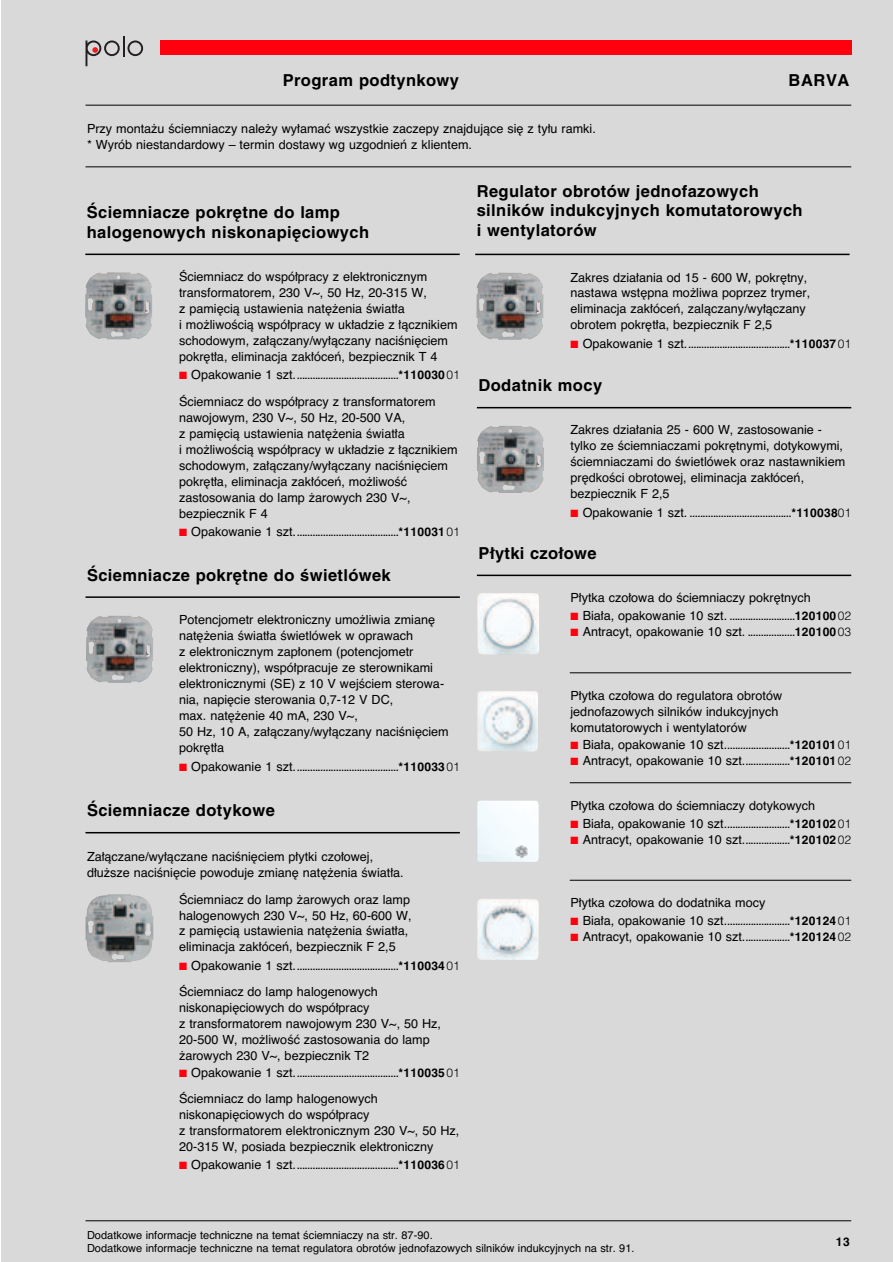
<style>
.page{position:relative;width:893px;height:1262px;background:#fff}
.page>*{position:absolute;margin:0;border:0;box-sizing:border-box;transform-origin:0 0}
.t1{font:700 16.5px/19.8px "Phelvetica";letter-spacing:.025em;color:#000}
.t2{font:12px/15.9px "Phelvetica";color:#000}
.t3{font:700 12px "Phelvetica";color:#000}
.t4{font:10.5px/13.5px "Phelvetica";color:#000}
.t5{font:700 9px "Phelvetica";color:#000}
.s1{color:#ff000f}
.s2{font-weight:400;font-size:12px}
.s3{font-size:12px}
.s4{font-weight:300;font-size:12px}
.s5{font-weight:700;font-size:9px}
.s6{font-weight:700}
.s7{font-weight:300}
</style>
<div class="page">
<div style="left:1px;top:0;width:891px;height:1262px;background:#d9d9d9"></div>
<hr style="left:85px;top:105px;width:766px;height:1px;background:#000">
<hr style="left:85px;top:166px;width:766px;height:1px;background:#000">
<hr style="left:85px;top:1220px;width:766px;height:1px;background:#000">
<div style="left:160px;top:40px;width:691px;height:15px;background:#ff000f"></div>
<svg style="left:127px;top:40px;width:16px;height:16px"></svg>
<hr style="left:123px;top:36px;width:2px;height:20px;background:#231f20">
<svg style="left:85px;top:40px;width:35px;height:26px"></svg>
<hr style="left:85px;top:253px;width:374px;height:2px;background:#000">
<img style="left:85px;top:272px;width:67px;height:67px">
<hr style="left:475px;top:254px;width:374px;height:1px;background:#000">
<img style="left:476px;top:272px;width:67px;height:68px">
<img style="left:477px;top:426px;width:67px;height:67px">
<img style="left:86px;top:615px;width:67px;height:68px">
<hr style="left:85px;top:596px;width:375px;height:2px;background:#000">
<hr style="left:477px;top:407px;width:374px;height:1px;background:#000">
<img style="left:477px;top:593px;width:62px;height:62px">
<hr style="left:477px;top:574px;width:374px;height:2px;background:#000">
<hr style="left:569px;top:672px;width:282px;height:1px;background:#000">
<img style="left:477px;top:691px;width:61px;height:61px">
<hr style="left:569px;top:782px;width:282px;height:1px;background:#000">
<img style="left:477px;top:800px;width:62px;height:62px">
<hr style="left:569px;top:880px;width:282px;height:1px;background:#000">
<img style="left:477px;top:899px;width:62px;height:61px">
<img style="left:85px;top:894px;width:68px;height:68px">
<hr style="left:85px;top:832px;width:375px;height:1px;background:#000">
<h1 class="t1" style="left:283px;top:72px;width:178px">Program podtynkowy</h1>
<h1 class="t1" style="left:788px;top:72px;width:62px">BARVA</h1>
<p class="t2" style="left:87px;top:122px;width:510px">Przy monta˝u Êciemniaczy nale˝y wy∏amaç wszystkie zaczepy znajdujàce si´ z ty∏u ramki. * Wyrób niestandardowy – termin dostawy wg uzgodnieƒ z klientem.</p>
<h1 class="t1" style="left:87px;top:204px;width:284px">Âciemniacze pokr´tne do lamp halogenowych niskonapi´ciowych</h1>
<p class="t2" style="left:179px;top:270px;width:280px">Âciemniacz do wspó∏pracy z elektronicznym transformatorem, 230 V~, 50 Hz, 20-315 W,<br>z pami´cià ustawienia nat´˝enia Êwiat∏a<br>i mo˝liwoÊcià wspó∏pracy w uk∏adzie z ∏àcznikiem schodowym, za∏àczany/wy∏àczany naciÊni´ciem pokr´t∏a, eliminacja zak∏óceƒ, bezpiecznik T 4</p>
<p class="t5" style="left:179px;top:373px;width:282px"><span class="s1">■</span> <span class="s2">Opakowanie 1 szt.</span>.......................................<span class="s3">*110030</span><span class="s4">01</span></p>
<p class="t2" style="left:179px;top:395px;width:280px">Âciemniacz do wspó∏pracy z transformatorem nawojowym, 230 V~, 50 Hz, 20-500 VA,<br>z pami´cià ustawienia nat´˝enia Êwiat∏a<br>i mo˝liwoÊcià wspó∏pracy w uk∏adzie z ∏àcznikiem schodowym, za∏àczany/wy∏àczany naciÊni´ciem pokr´t∏a, eliminacja zak∏óceƒ, mo˝liwoÊç zastosowania do lamp ˝arowych 230 V~, bezpiecznik F 4</p>
<p class="t5" style="left:179px;top:529px;width:282px"><span class="s1">■</span> <span class="s2">Opakowanie 1 szt.</span>.......................................<span class="s3">*110031</span><span class="s4">01</span></p>
<h1 class="t1" style="left:87px;top:567px;width:305px">Âciemniacze pokr´tne do Êwietlówek</h1>
<p class="t2" style="left:179px;top:613px;width:271px">Potencjometr elektroniczny umo˝liwia zmian´ nat´˝enia Êwiat∏a Êwietlówek w oprawach<br>z elektronicznym zap∏onem (potencjometr elektroniczny), wspó∏pracuje ze sterownikami elektronicznymi (SE) z 10 V wejÊciem sterowa&shy;nia, napi´cie sterowania 0,7-12 V DC,<br>max. nat´˝enie 40 mA, 230 V~,<br>50 Hz, 10 A, za∏àczany/wy∏àczany naciÊni´ciem pokr´t∏a</p>
<p class="t5" style="left:179px;top:764px;width:282px"><span class="s1">■</span> <span class="s2">Opakowanie 1 szt.</span>.......................................<span class="s3">*110033</span><span class="s4">01</span></p>
<h1 class="t1" style="left:87px;top:802px;width:189px">Âciemniacze dotykowe</h1>
<p class="t2" style="left:87px;top:849px;width:318px">Za∏àczane/wy∏àczane naciÊni´ciem p∏ytki czo∏owej, d∏u˝sze naciÊni´cie powoduje zmian´ nat´˝enia Êwiat∏a.</p>
<p class="t2" style="left:179px;top:892px;width:234px">Âciemniacz do lamp ˝arowych oraz lamp halogenowych 230 V~, 50 Hz, 60-600 W, z pami´cià ustawienia nat´˝enia Êwiat∏a, eliminacja zak∏óceƒ, bezpiecznik F 2,5</p>
<p class="t5" style="left:179px;top:963px;width:282px"><span class="s1">■</span> <span class="s2">Opakowanie 1 szt.</span>.......................................<span class="s3">*110034</span><span class="s4">01</span></p>
<p class="t2" style="left:179px;top:985px;width:263px">Âciemniacz do lamp halogenowych niskonapi´ciowych do wspó∏pracy<br>z transformatorem nawojowym 230 V~, 50 Hz, 20-500 W, mo˝liwoÊç zastosowania do lamp ˝arowych 230 V~, bezpiecznik T2</p>
<p class="t5" style="left:179px;top:1070px;width:282px"><span class="s1">■</span> <span class="s2">Opakowanie 1 szt.</span>.......................................<span class="s3">*110035</span><span class="s4">01</span></p>
<p class="t2" style="left:179px;top:1092px;width:282px">Âciemniacz do lamp halogenowych niskonapi´ciowych do wspó∏pracy<br>z transformatorem elektronicznym 230 V~, 50 Hz, 20-315 W, posiada bezpiecznik elektroniczny</p>
<p class="t5" style="left:179px;top:1162px;width:282px"><span class="s1">■</span> <span class="s2">Opakowanie 1 szt.</span>.......................................<span class="s3">*110036</span><span class="s4">01</span></p>
<h1 class="t1" style="left:476px;top:182px;width:327px">Regulator obrotów jednofazowych silników indukcyjnych komutatorowych i wentylatorów</h1>
<p class="t2" style="left:570px;top:270px;width:241px">Zakres dzia∏ania od 15 - 600 W, pokr´tny, nastawa wst´pna mo˝liwa poprzez trymer, eliminacja zak∏óceƒ, zalàczany/wy∏àczany obrotem pokr´t∏a, bezpiecznik F 2,5</p>
<p class="t5" style="left:570px;top:342px;width:282px"><span class="s1">■</span> <span class="s2">Opakowanie 1 szt.</span>.......................................<span class="s3">*110037</span><span class="s4">01</span></p>
<h1 class="t1" style="left:478px;top:377px;width:125px">Dodatnik mocy</h1>
<p class="t2" style="left:570px;top:423px;width:276px">Zakres dzia∏ania 25 - 600 W, zastosowanie - tylko ze Êciemniaczami pokr´tnymi, dotykowymi, Êciemniaczami do Êwietlówek oraz nastawnikiem pr´dkoÊci obrotowej, eliminacja zak∏óceƒ, bezpiecznik F 2,5</p>
<p class="t5" style="left:570px;top:510px;width:282px"><span class="s1">■</span> <span class="s2">Opakowanie 1 szt.</span> .......................................<span class="s3">*110038</span><span class="s4">01</span></p>
<h1 class="t1" style="left:478px;top:545px;width:120px">P∏ytki czo∏owe</h1>
<p class="t2" style="left:570px;top:591px;width:242px">P∏ytka czo∏owa do Êciemniaczy pokr´tnych</p>
<p class="t5" style="left:570px;top:613px;width:282px"><span class="s1">■</span> <span class="s2">Bia∏a, opakowanie 10 szt.</span> .........................<span class="s3">120100</span><span class="s4">02</span></p>
<p class="t2" style="left:570px;top:624px;width:282px"><span class="s1">■</span> Antracyt, opakowanie 10 szt. <span class="s5">..................</span><span class="s6">120100</span><span class="s7">03</span></p>
<p class="t2" style="left:570px;top:689px;width:213px">P∏ytka czo∏owa do regulatora obrotów jednofazowych silników indukcyjnych komutatorowych i wentylatorów</p>
<p class="t5" style="left:570px;top:743px;width:282px"><span class="s1">■</span> <span class="s2">Bia∏a, opakowanie 10 szt.</span>........................<span class="s3">*120101</span><span class="s4">01</span></p>
<p class="t2" style="left:570px;top:754px;width:282px"><span class="s1">■</span> Antracyt, opakowanie 10 szt.<span class="s5">.................</span><span class="s6">*120101</span><span class="s7">02</span></p>
<p class="t2" style="left:570px;top:798px;width:246px">P∏ytka czo∏owa do Êciemniaczy dotykowych</p>
<p class="t5" style="left:570px;top:821px;width:282px"><span class="s1">■</span> <span class="s2">Bia∏a, opakowanie 10 szt.</span>........................<span class="s3">*120102</span><span class="s4">01</span></p>
<p class="t2" style="left:570px;top:832px;width:282px"><span class="s1">■</span> Antracyt, opakowanie 10 szt.<span class="s5">.................</span><span class="s6">*120102</span><span class="s7">02</span></p>
<p class="t2" style="left:570px;top:896px;width:196px">P∏ytka czo∏owa do dodatnika mocy</p>
<p class="t5" style="left:570px;top:919px;width:282px"><span class="s1">■</span> <span class="s2">Bia∏a, opakowanie 10 szt.</span>........................<span class="s3">*120124</span><span class="s4">01</span></p>
<p class="t2" style="left:570px;top:930px;width:282px"><span class="s1">■</span> Antracyt, opakowanie 10 szt.<span class="s5">.................</span><span class="s6">*120124</span><span class="s7">02</span></p>
<p class="t4" style="left:87px;top:1229px;width:549px">Dodatkowe informacje techniczne na temat Êciemniaczy na str. 87-90.<br>Dodatkowe informacje techniczne na temat regulatora obrotów jednofazowych silników indukcyjnych na str. 91.</p>
<p class="t3" style="left:835px;top:1237px;width:15px">13</p>
</div>
